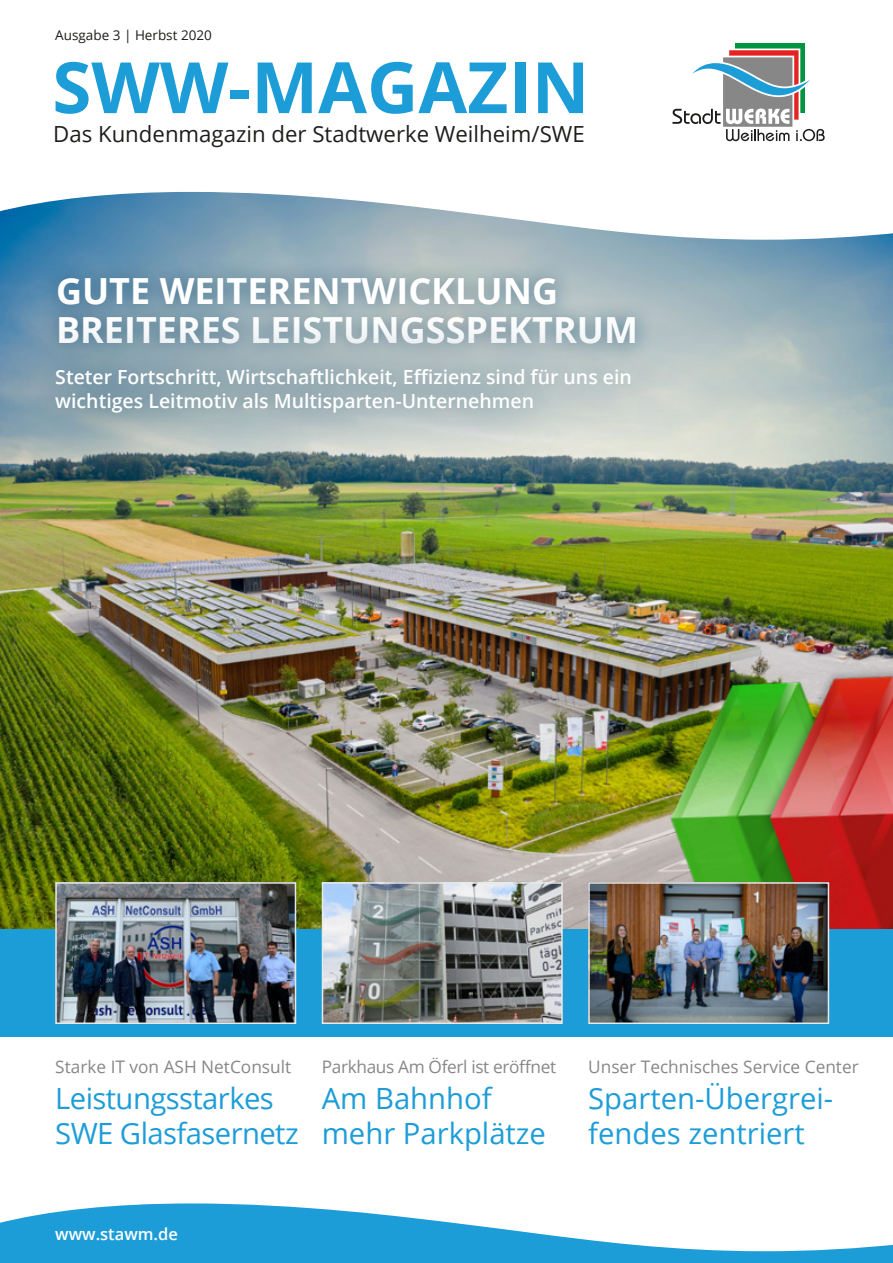
<style>
.page{position:relative;width:893px;height:1263px;background:#fff}
.page>*{position:absolute;margin:0;border:0;box-sizing:border-box;transform-origin:0 0}
.t1{font:700 70.8px "Open Sans";color:#1d9dd8}
.t2{font:700 36px/39px "Open Sans";color:#fff}
.t3{font:29.25px/35.1px "Open Sans";color:#1d9dd8}
.t4{font:29.25px/35.1px "Open Sans";letter-spacing:-.02em;color:#1d9dd8}
.t5{font:22.2px "Open Sans";color:#1d1d1b}
.t6{font:600 19.5px/23.4px "Open Sans";color:#fff}
.t7{font:17.25px "Open Sans";color:#878787}
.t8{font:17.25px "Open Sans";letter-spacing:-.02em;color:#878787}
.t9{font:600 16.5px "Open Sans";color:#fff}
.t10{font:13.5px "Open Sans";color:#1d1d1b}
</style>
<div class="page">
<img style="left:0;top:240px;width:893px;height:689px">
<div style="left:39px;top:258px;width:616px;height:105px;background:#003e66;opacity:.5"></div>
<svg style="left:0;top:312px;width:684px;height:156px;background:#9eb0b5"></svg>
<img style="left:647px;top:631px;width:246px;height:298px">
<svg style="left:0;top:141px;width:893px;height:99px"></svg>
<svg style="left:0;top:1203px;width:893px;height:60px;fill:#1d9dd8"></svg>
<div style="left:0;top:929px;width:893px;height:108px;background:#1d9dd8"></div>
<div style="left:735px;top:43px;width:70px;height:70px;background:linear-gradient(to right,#009641,#009641)"></div>
<svg style="left:672px;top:49px;width:153px;height:92px"></svg>
<img style="left:325px;top:885px;width:235px;height:136px">
<div style="left:322px;top:882px;width:241px;height:142px;border:2px solid #e9e9e9"></div>
<img style="left:591px;top:885px;width:235px;height:136px">
<div style="left:588px;top:882px;width:241px;height:142px;border:2px solid #e9e9e9"></div>
<img style="left:58px;top:885px;width:235px;height:136px">
<div style="left:55px;top:882px;width:241px;height:142px;border:2px solid #e9e9e9"></div>
<p class="t10" style="left:55px;top:26px;width:158px">Ausgabe 3 | Herbst 2020</p>
<h1 class="t1" style="left:52px;top:37px;width:539px">SWW-MAGAZIN</h1>
<p class="t5" style="left:53px;top:119px;width:533px">Das Kundenmagazin der Stadtwerke Weilheim/SWE</p>
<h2 class="t2" style="left:56px;top:270px;width:583px">GUTE WEITERENTWICKLUNG<br>BREITERES LEISTUNGSSPEKTRUM</h2>
<p class="t6" style="left:55px;top:365px;width:578px">Steter Fortschritt, Wirtschaftlichkeit, Effizienz sind für uns ein wichtiges Leitmotiv als Multisparten-Unternehmen</p>
<p class="t7" style="left:55px;top:1055px;width:237px">Starke IT von ASH NetConsult</p>
<h3 class="t4" style="left:55px;top:1079px;width:245px">Leistungsstarkes<br>SWE Glasfasernetz</h3>
<p class="t8" style="left:322px;top:1055px;width:236px">Parkhaus Am Öferl ist eröffnet</p>
<h3 class="t3" style="left:322px;top:1079px;width:226px">Am Bahnhof mehr Parkplätze</h3>
<p class="t9" style="left:55px;top:1223px;width:124px">www.stawm.de</p>
<p class="t7" style="left:588px;top:1055px;width:272px">Unser Technisches Service Center</p>
<h3 class="t3" style="left:588px;top:1079px;width:247px">Sparten-Übergrei&shy;fendes zentriert</h3>
</div>
